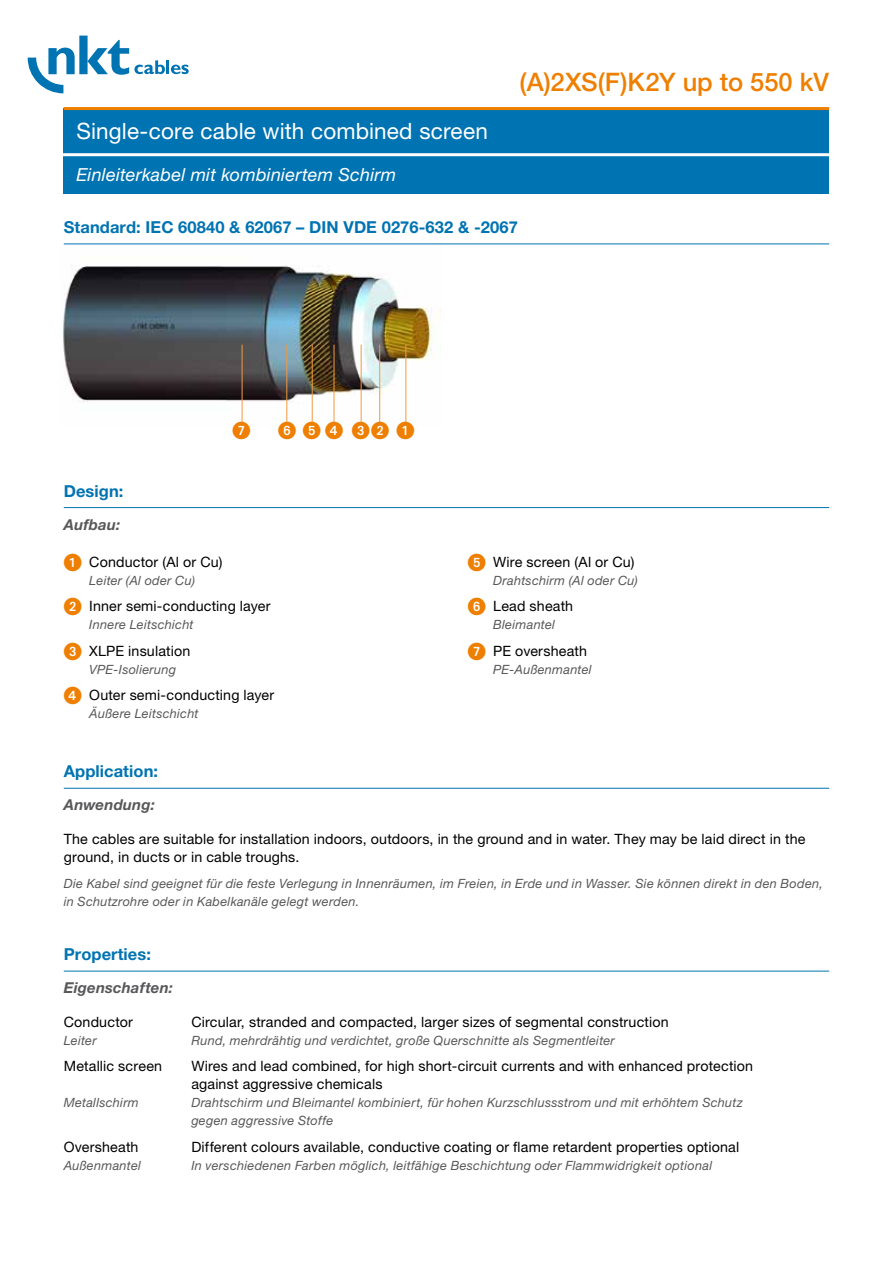
<style>
.page{position:relative;width:893px;height:1263px;background:#fff}
.page>*{position:absolute;margin:0;border:0;box-sizing:border-box;transform-origin:0 0}
.t1{font:500 25.5px "Helvetica Neue LT Pro";color:#ee7f00}
.t2{font:22.5px "Helvetica Neue LT Pro";letter-spacing:.005em;color:#fff}
.t3{font:italic 18px "Helvetica Neue LT Pro";letter-spacing:.01em;color:#fff}
.t4{font:18px "European Pi One";color:#ee7f00}
.t5{font:700 16.5px "Helvetica Neue LT Pro";letter-spacing:.005em;color:#0073b2}
.t6{font:italic 700 15px "Helvetica Neue LT Pro";letter-spacing:.01em;color:#58585a}
.t7{font:14.25px/18px "Helvetica Neue LT Pro";letter-spacing:.01em;color:#000}
.t8{font:italic 12.75px/18px "Helvetica Neue LT Pro";letter-spacing:.02em;color:#58585a}
.s1{font-family:"European Pi One";font-size:18px;color:#ee7f00}
</style>
<div class="page">
<svg style="left:28px;top:36px;width:137px;height:57px"></svg>
<hr style="left:166px;top:60px;width:3px;height:14px;background:#0073b2">
<svg style="left:171px;top:65px;width:18px;height:9px"></svg>
<div style="left:64px;top:108px;width:765px;height:85px;background:#0073b2"></div>
<hr style="left:64px;top:107px;width:765px;height:3px;background:#ee7f00">
<img style="left:63px;top:243px;width:378px;height:183px">
<hr style="left:64px;top:244px;width:765px;height:1px;background:#0073b2">
<hr style="left:405px;top:345px;width:1px;height:81px;background:#f39a40">
<hr style="left:379px;top:345px;width:1px;height:81px;background:#f39a40">
<hr style="left:361px;top:345px;width:1px;height:81px;background:#f39a40">
<hr style="left:334px;top:345px;width:1px;height:81px;background:#f39a40">
<hr style="left:312px;top:345px;width:1px;height:81px;background:#f39a40">
<hr style="left:286px;top:345px;width:1px;height:81px;background:#f39a40">
<hr style="left:242px;top:345px;width:1px;height:81px;background:#f39a40">
<hr style="left:49px;top:153px;width:793px;height:3px;background:#fff">
<hr style="left:64px;top:788px;width:765px;height:1px;background:#0073b2">
<hr style="left:64px;top:971px;width:765px;height:1px;background:#0073b2">
<hr style="left:64px;top:507px;width:765px;height:1px;background:#0073b2">
<svg style="left:233px;top:422px;width:17px;height:4px"></svg>
<h1 class="t1" style="left:520px;top:66px;width:311px">(A)2XS(F)K2Y up to 550 kV</h1>
<h2 class="t2" style="left:77px;top:118px;width:413px">Single-core cable with combined screen</h2>
<p class="t3" style="left:77px;top:164px;width:321px">Einleiterkabel mit kombiniertem Schirm</p>
<p class="t5" style="left:64px;top:217px;width:456px">Standard: IEC 60840 &amp; 62067 – DIN VDE 0276-632 &amp; -2067</p>
<p class="t5" style="left:64px;top:480px;width:61px">Design:</p>
<p class="t6" style="left:64px;top:515px;width:58px">Aufbau:</p>
<p class="t4" style="left:278px;top:421px;width:137px">654 321</p>
<p class="t7" style="left:89px;top:552px;width:135px">Conductor (Al or Cu)</p>
<p class="t8" style="left:89px;top:571px;width:107px">Leiter (Al oder Cu)</p>
<p class="t7" style="left:89px;top:597px;width:183px">Inner semi-conducting layer</p>
<p class="t8" style="left:89px;top:615px;width:106px">Innere Leitschicht</p>
<p class="t7" style="left:64px;top:641px;width:128px"><span class="s1">3</span> XLPE insulation</p>
<p class="t8" style="left:89px;top:660px;width:88px">VPE-Isolierung</p>
<p class="t7" style="left:64px;top:686px;width:212px"><span class="s1">4</span> Outer semi-conducting layer</p>
<p class="t8" style="left:89px;top:704px;width:111px">Äußere Leitschicht</p>
<p class="t5" style="left:64px;top:761px;width:96px">Application:</p>
<p class="t6" style="left:64px;top:795px;width:93px">Anwendung:</p>
<p class="t7" style="left:468px;top:552px;width:168px"><span class="s1">5</span> Wire screen (Al or Cu)</p>
<p class="t8" style="left:493px;top:571px;width:146px">Drahtschirm (Al oder Cu)</p>
<p class="t7" style="left:468px;top:597px;width:107px"><span class="s1">6</span> Lead sheath</p>
<p class="t8" style="left:493px;top:615px;width:63px">Bleimantel</p>
<p class="t7" style="left:468px;top:641px;width:121px"><span class="s1">7</span> PE oversheath</p>
<p class="t8" style="left:493px;top:660px;width:100px">PE-Außenmantel</p>
<p class="t7" style="left:64px;top:829px;width:743px">The cables are suitable for installation indoors, outdoors, in the ground and in water. They may be laid direct in the ground, in ducts or in cable troughs.</p>
<p class="t8" style="left:64px;top:874px;width:761px">Die Kabel sind geeignet für die feste Verlegung in Innenräumen, im Freien, in Erde und in Wasser. Sie können direkt in den Boden, in Schutzrohre oder in Kabelkanäle gelegt werden.</p>
<p class="t5" style="left:64px;top:944px;width:89px">Properties:</p>
<p class="t6" style="left:64px;top:978px;width:111px">Eigenschaften:</p>
<p class="t7" style="left:64px;top:1012px;width:71px">Conductor</p>
<p class="t7" style="left:191px;top:1012px;width:479px">Circular, stranded and compacted, larger sizes of segmental construction</p>
<p class="t8" style="left:64px;top:1031px;width:34px">Leiter</p>
<p class="t8" style="left:191px;top:1031px;width:425px">Rund, mehrdrähtig und verdichtet, große Querschnitte als Segmentleiter</p>
<p class="t7" style="left:64px;top:1057px;width:100px">Metallic screen</p>
<p class="t7" style="left:191px;top:1057px;width:563px">Wires and lead combined, for high short-circuit currents and with enhanced protection against aggressive chemicals</p>
<p class="t8" style="left:64px;top:1093px;width:77px">Metallschirm</p>
<p class="t8" style="left:191px;top:1093px;width:553px">Drahtschirm und Bleimantel kombiniert, für hohen Kurzschlussstrom und mit erhöhtem Schutz gegen aggressive Stoffe</p>
<p class="t7" style="left:64px;top:1137px;width:76px">Oversheath</p>
<p class="t7" style="left:191px;top:1137px;width:549px">Different colours available, conductive coating or flame retardent properties optional</p>
<p class="t8" style="left:64px;top:1156px;width:79px">Außenmantel</p>
<p class="t8" style="left:191px;top:1156px;width:522px">In verschiedenen Farben möglich, leitfähige Beschichtung oder Flammwidrigkeit optional</p>
</div>
